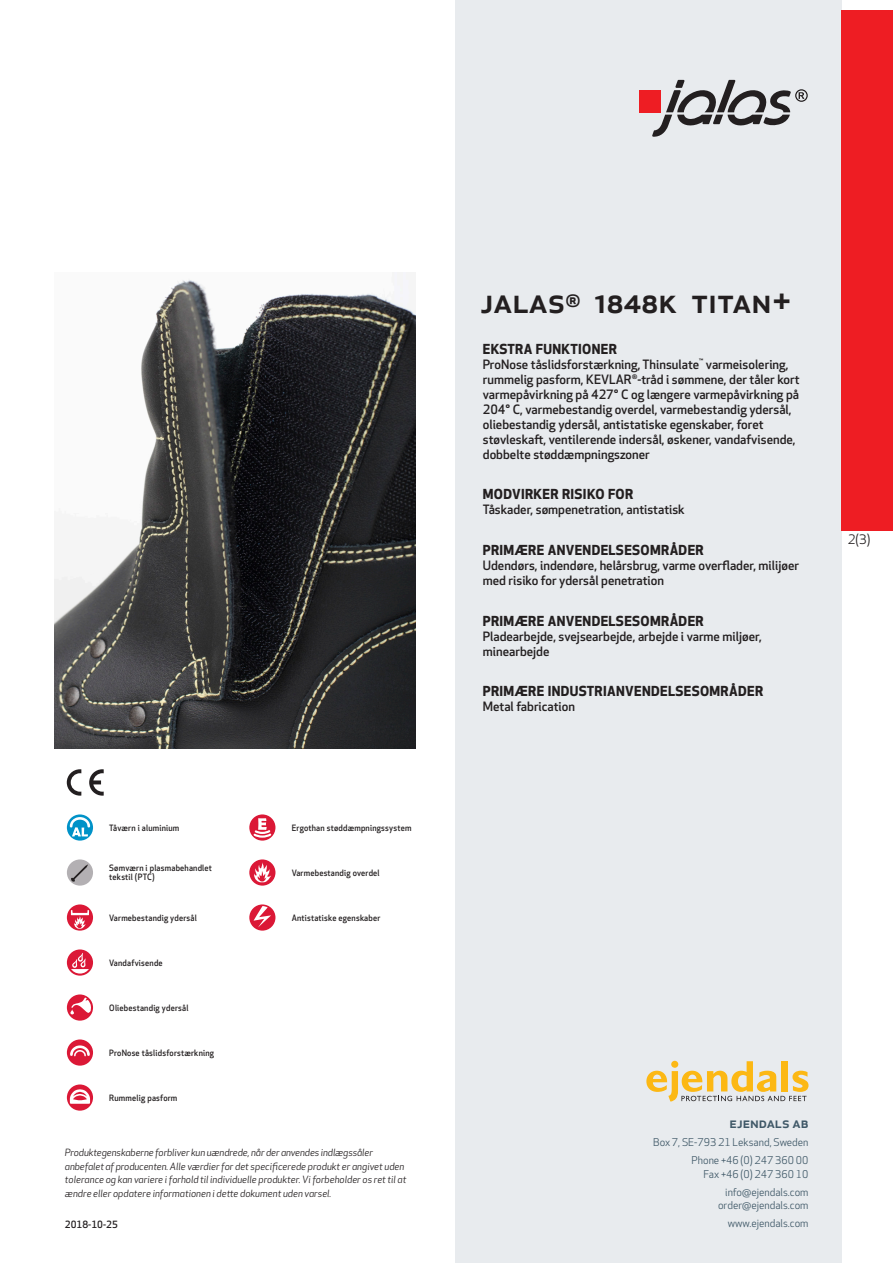
<style>
.page{position:relative;width:893px;height:1263px;background:#fff}
.page>*{position:absolute;margin:0;border:0;box-sizing:border-box;transform-origin:0 0}
.prodname{font:500 34.5px "Apex New";color:#231f20}
.t1{font:500 15px "Apex New";color:#405968}
.Funktion_body{font:700 13.5px "Apex New";letter-spacing:.025em;color:#231f20}
.t2{font:12.75px "Apex New";color:#231f20}
.Funktion_body-2{font:500 12.6px/15px "Apex New";color:#231f20}
.t3{font:10.5px/18px "Apex New";color:#405968;text-align:right}
.t4{font:italic 9.75px/13.5px "Apex New";color:#231f20}
.Sidfot_datum{font:500 9.75px "Apex New";color:#231f20}
.Artikel{font:500 8.55px/9px "Apex New";letter-spacing:.025em;color:#231f20;scale:.95 1}
</style>
<div class="page">
<div style="left:455px;top:0;width:387px;height:1263px;background:#e8ebee"></div>
<svg style="left:646px;top:1061px;width:162px;height:40px"></svg>
<div style="left:842px;top:11px;width:51px;height:520px;background:#ee1d23"></div>
<div style="left:639px;top:90px;width:22px;height:22px;background:#ee1d23"></div>
<svg style="left:652px;top:80px;width:156px;height:57px"></svg>
<svg style="left:67px;top:814px;width:26px;height:27px"></svg>
<svg style="left:70px;top:817px;width:20px;height:19px"></svg>
<div style="left:67px;top:859px;width:26px;height:27px;background:#b3b0b3;border-radius:50%"></div>
<svg style="left:71px;top:864px;width:17px;height:18px"></svg>
<svg style="left:67px;top:904px;width:26px;height:27px"></svg>
<svg style="left:71px;top:910px;width:18px;height:19px"></svg>
<svg style="left:67px;top:949px;width:26px;height:27px"></svg>
<svg style="left:71px;top:953px;width:18px;height:20px"></svg>
<svg style="left:67px;top:994px;width:26px;height:27px"></svg>
<svg style="left:70px;top:997px;width:21px;height:17px"></svg>
<div style="left:67px;top:1039px;width:26px;height:27px;background:#db1836;border-radius:50%"></div>
<svg style="left:70px;top:1045px;width:20px;height:11px"></svg>
<svg style="left:67px;top:1084px;width:26px;height:27px"></svg>
<svg style="left:70px;top:1089px;width:20px;height:15px"></svg>
<svg style="left:249px;top:814px;width:26px;height:27px"></svg>
<svg style="left:252px;top:818px;width:21px;height:21px"></svg>
<svg style="left:249px;top:859px;width:26px;height:27px"></svg>
<svg style="left:254px;top:862px;width:17px;height:20px"></svg>
<svg style="left:249px;top:904px;width:26px;height:27px"></svg>
<svg style="left:254px;top:906px;width:17px;height:21px"></svg>
<svg style="left:89px;top:769px;width:15px;height:27px"></svg>
<svg style="left:67px;top:769px;width:14px;height:27px"></svg>
<img style="left:54px;top:279px;width:361px;height:469px">
<p class="Artikel" style="left:109px;top:823px;width:75px">Tåværn i aluminium</p>
<p class="Artikel" style="left:109px;top:864px;width:110px">Sømværn i plasmabehandlet tekstil (PTC)</p>
<p class="Artikel" style="left:109px;top:913px;width:94px">Varmebestandig ydersål</p>
<p class="Artikel" style="left:109px;top:958px;width:58px">Vandafvisende</p>
<p class="Artikel" style="left:109px;top:1003px;width:85px">Oliebestandig ydersål</p>
<p class="Artikel" style="left:109px;top:1048px;width:112px">ProNose tåslidsforstærkning</p>
<p class="Artikel" style="left:109px;top:1093px;width:73px">Rummelig pasform</p>
<p class="Artikel" style="left:292px;top:823px;width:128px">Ergothan støddæmpningssystem</p>
<p class="Artikel" style="left:292px;top:868px;width:94px">Varmebestandig overdel</p>
<p class="Artikel" style="left:292px;top:913px;width:95px">Antistatiske egenskaber</p>
<p class="t4" style="left:65px;top:1146px;width:343px">Produktegenskaberne forbliver kun uændrede, når der anvendes indlægssåler anbefalet af producenten. Alle værdier for det specificerede produkt er angivet uden tolerance og kan variere i forhold til individuelle produkter. Vi forbeholder os ret til at ændre eller opdatere informationen i dette dokument uden varsel.</p>
<p class="Sidfot_datum" style="left:65px;top:1218px;width:54px">2018-10-25</p>
<p class="prodname" style="left:480px;top:277px;width:313px">JALAS<sup>®</sup> 1848K Titan+</p>
<p class="Funktion_body" style="left:483px;top:339px;width:136px">EKSTRA FUNKTIONER</p>
<p class="Funktion_body-2" style="left:483px;top:356px;width:318px">ProNose tåslidsforstærkning, Thinsulate<sup>™</sup> varmeisolering, rummelig pasform, KEVLAR<sup>®</sup>-tråd i sømmene, der tåler kort varmepåvirkning på 427° C og længere varmepåvirkning på 204° C, varmebestandig overdel, varmebestandig ydersål, oliebestandig ydersål, antistatiske egenskaber, foret støvleskaft, ventilerende indersål, øskener, vandafvisende, dobbelte støddæmpningszoner</p>
<p class="Funktion_body" style="left:483px;top:485px;width:152px">MODVIRKER RISIKO FOR</p>
<p class="Funktion_body-2" style="left:483px;top:502px;width:203px">Tåskader, sømpenetration, antistatisk</p>
<p class="Funktion_body" style="left:483px;top:540px;width:222px">PRIMÆRE ANVENDELSESOMRÅDER</p>
<p class="Funktion_body-2" style="left:483px;top:558px;width:318px">Udendørs, indendøre, helårsbrug, varme overflader, milijøer med risiko for ydersål penetration</p>
<p class="Funktion_body" style="left:483px;top:611px;width:222px">PRIMÆRE ANVENDELSESOMRÅDER</p>
<p class="Funktion_body-2" style="left:483px;top:628px;width:280px">Pladearbejde, svejsearbejde, arbejde i varme miljøer, minearbejde</p>
<p class="Funktion_body" style="left:483px;top:682px;width:282px">PRIMÆRE INDUSTRIANVENDELSESOMRÅDER</p>
<p class="Funktion_body-2" style="left:483px;top:699px;width:94px">Metal fabrication</p>
<p class="t2" style="left:848px;top:531px;width:24px">2(3)</p>
<p class="t1" style="left:729px;top:1113px;width:80px">ejendals ab</p>
<p class="t3" style="left:653px;top:1133px;width:157px">Box 7, SE-793 21 Leksand, Sweden<br>Phone +46 (0) 247 360 00</p>
<p class="t3" style="left:703px;top:1165px;width:107px">Fax +46 (0) 247 360 10 info@ejendals.com</p>
<p class="t3" style="left:718px;top:1196px;width:92px">order@ejendals.com</p>
<p class="t3" style="left:728px;top:1215px;width:82px">www.ejendals.com</p>
</div>
